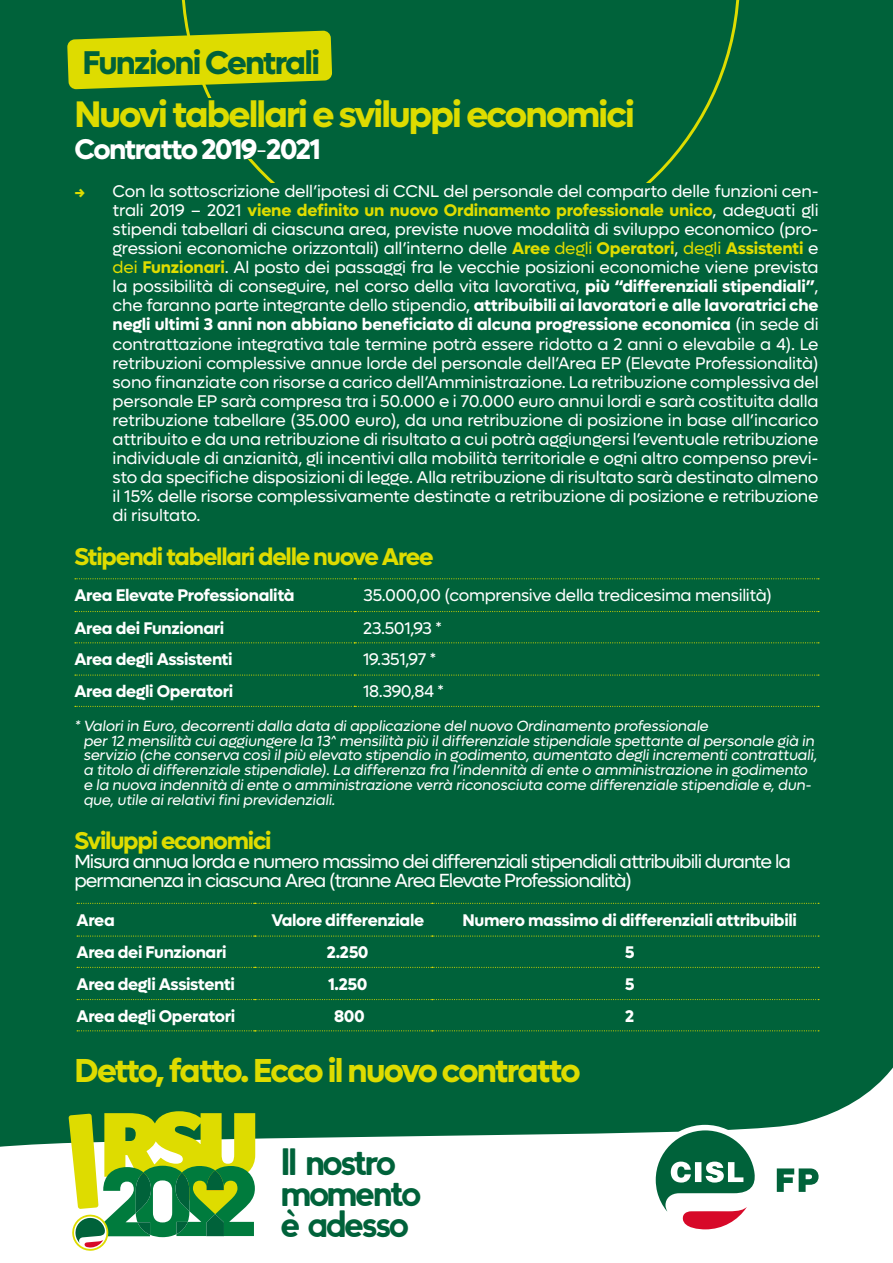
<style>
.page{position:relative;width:893px;height:1263px;background:#fff}
.page>*{position:absolute;margin:0;border:0;box-sizing:border-box;transform-origin:0 0}
.t1{font:700 37.05px "Lufga";letter-spacing:-.05em;color:#dedc00}
.t2{font:36.45px/31px "Abside Round 1";letter-spacing:-.08em;color:#00623a}
.t3{font:700 33.3px "Lufga";letter-spacing:-.06em;color:#dedc00}
.t4{font:700 33px "Lufga";letter-spacing:-.05em;color:#00623a}
.t5{font:700 28.65px "Lufga";letter-spacing:-.06em;color:#fff}
.t6{font:700 24.3px "Lufga";letter-spacing:-.05em;color:#dedc00}
.t7{font:19.05px/19px "Lufga";letter-spacing:-.05em;color:#fff}
.t8{font:16.95px/19px "Lufga";letter-spacing:-.02em;color:#fff;text-align:justify}
.t9{font:700 16.95px "Lufga";letter-spacing:-.02em;color:#fff}
.t10{font:14.85px/14.9px "Lufga";color:#fff}
.s1{font-weight:300}
.s2{font-family:"Fira Sans";font-weight:900;font-size:12px;color:#dedc00}
.s3{font-weight:700;color:#dedc00}
.s4{color:#dedc00}
.s5{font-weight:700}
</style>
<div class="page">
<div style="left:0;top:0;width:893px;height:1217px;background:#00623a"></div>
<svg style="left:0;top:902px;width:893px;height:315px"></svg>
<svg style="left:777px;top:1168px;width:42px;height:24px"></svg>
<div style="left:650px;top:1125px;width:110px;height:110px;background:#fff;border-radius:50%"></div>
<svg style="left:656px;top:1130px;width:100px;height:99px"></svg>
<svg style="left:69px;top:1111px;width:186px;height:140px"></svg>
<svg style="left:181px;top:0;width:559px;height:183px"></svg>
<div style="left:74px;top:98px;width:576px;height:61px;background:#00623a"></div>
<svg style="left:75px;top:578px;width:744px;height:1px"></svg>
<svg style="left:75px;top:611px;width:744px;height:1px"></svg>
<svg style="left:75px;top:706px;width:744px;height:1px"></svg>
<svg style="left:75px;top:642px;width:744px;height:1px"></svg>
<svg style="left:75px;top:674px;width:744px;height:2px"></svg>
<svg style="left:77px;top:903px;width:742px;height:1px"></svg>
<svg style="left:77px;top:935px;width:742px;height:1px"></svg>
<svg style="left:77px;top:1030px;width:742px;height:1px"></svg>
<svg style="left:77px;top:967px;width:742px;height:1px"></svg>
<svg style="left:77px;top:999px;width:742px;height:1px"></svg>
<svg style="left:67px;top:31px;width:265px;height:58px;background:#bdca08"></svg>
<h3 class="t4" style="left:83px;top:43px;width:239px">Funzioni Centrali</h3>
<h1 class="t1" style="left:74px;top:92px;width:562px">Nuovi tabellari e sviluppi economici</h1>
<h3 class="t5" style="left:74px;top:132px;width:248px">Contratto 2019<span class="s1">-</span>2021</h3>
<p class="t8" style="left:113px;top:181px;width:707px;text-indent:-38px"><span class="s2">→</span> Con la sottoscrizione dell’ipotesi di CCNL del personale del comparto delle funzioni cen&shy;trali 2019 – 2021 <span class="s3">viene definito un nuovo Ordinamento professionale unico</span>, adeguati gli stipendi tabellari di ciascuna area, previste nuove modalità di sviluppo economico (pro&shy;gressioni economiche orizzontali) all’interno delle <span class="s3">Aree</span> <span class="s4">degli</span> <span class="s3">Operatori</span>, <span class="s4">degli</span> <span class="s3">Assistenti</span> e <span class="s4">dei</span> <span class="s3">Funzionari</span>. Al posto dei passaggi fra le vecchie posizioni economiche viene prevista la possibilità di conseguire, nel corso della vita lavorativa, <span class="s5">più “differenziali stipendiali”</span>, che faranno parte integrante dello stipendio, <span class="s5">attribuibili ai lavoratori e alle lavoratrici che negli ultimi 3 anni non abbiano beneficiato di alcuna progressione economica</span> (in sede di contrattazione integrativa tale termine potrà essere ridotto a 2 anni o elevabile a 4). Le retribuzioni complessive annue lorde del personale dell’Area EP (Elevate Professionalità) sono finanziate con risorse a carico dell’Amministrazione. La retribuzione complessiva del personale EP sarà compresa tra i 50.000 e i 70.000 euro annui lordi e sarà costituita dalla retribuzione tabellare (35.000 euro), da una retribuzione di posizione in base all’incarico attribuito e da una retribuzione di risultato a cui potrà aggiungersi l’eventuale retribuzione individuale di anzianità, gli incentivi alla mobilità territoriale e ogni altro compenso previ&shy;sto da specifiche disposizioni di legge. Alla retribuzione di risultato sarà destinato almeno il 15% delle risorse complessivamente destinate a retribuzione di posizione e retribuzione di risultato.</p>
<h3 class="t6" style="left:74px;top:542px;width:361px">Stipendi tabellari delle nuove Aree</h3>
<p class="t9" style="left:74px;top:585px;width:222px">Area Elevate Professionalità</p>
<p class="t8" style="left:363px;top:586px;width:410px">35.000,00 (comprensive della tredicesima mensilità)</p>
<p class="t9" style="left:74px;top:618px;width:152px">Area dei Funzionari</p>
<p class="t8" style="left:363px;top:618px;width:80px">23.501,93 *</p>
<p class="t9" style="left:74px;top:649px;width:160px">Area degli Assistenti</p>
<p class="t8" style="left:363px;top:650px;width:75px">19.351,97 *</p>
<p class="t9" style="left:74px;top:681px;width:160px">Area degli Operatori</p>
<p class="t8" style="left:363px;top:682px;width:82px">18.390,84 *</p>
<p class="t10" style="left:83px;top:718px;width:737px;text-indent:-9px">* Valori in Euro, decorrenti dalla data di applicazione del nuovo Ordinamento professionale<br>per 12 mensilità cui aggiungere la 13^ mensilità più il differenziale stipendiale spettante al personale già in servizio (che conserva così il più elevato stipendio in godimento, aumentato degli incrementi contrattuali, a titolo di differenziale stipendiale). La differenza fra l’indennità di ente o amministrazione in godimento e la nuova indennità di ente o amministrazione verrà riconosciuta come differenziale stipendiale e, dun&shy;que, utile ai relativi fini previdenziali.</p>
<h3 class="t6" style="left:74px;top:826px;width:199px">Sviluppi economici</h3>
<p class="t7" style="left:74px;top:852px;width:718px">Misura annua lorda e numero massimo dei differenziali stipendiali attribuibili durante la permanenza in ciascuna Area (tranne Area Elevate Professionalità)</p>
<p class="t9" style="left:77px;top:910px;width:40px">Area</p>
<p class="t9" style="left:271px;top:910px;width:154px">Valore differenziale</p>
<p class="t9" style="left:462px;top:910px;width:336px">Numero massimo di differenziali attribuibili</p>
<p class="t9" style="left:77px;top:942px;width:152px">Area dei Funzionari</p>
<p class="t9" style="left:327px;top:942px;width:43px">2.250</p>
<p class="t9" style="left:625px;top:942px;width:11px">5</p>
<p class="t9" style="left:77px;top:974px;width:160px">Area degli Assistenti</p>
<p class="t9" style="left:328px;top:974px;width:41px">1.250</p>
<p class="t9" style="left:625px;top:974px;width:11px">5</p>
<p class="t9" style="left:77px;top:1006px;width:160px">Area degli Operatori</p>
<p class="t9" style="left:334px;top:1006px;width:32px">800</p>
<p class="t9" style="left:625px;top:1006px;width:11px">2</p>
<h3 class="t3" style="left:74px;top:1051px;width:508px">Detto, fatto. Ecco il nuovo contratto</h3>
<h2 class="t2" style="left:281px;top:1147px;width:143px">Il nostro momento è adesso</h2>
</div>
